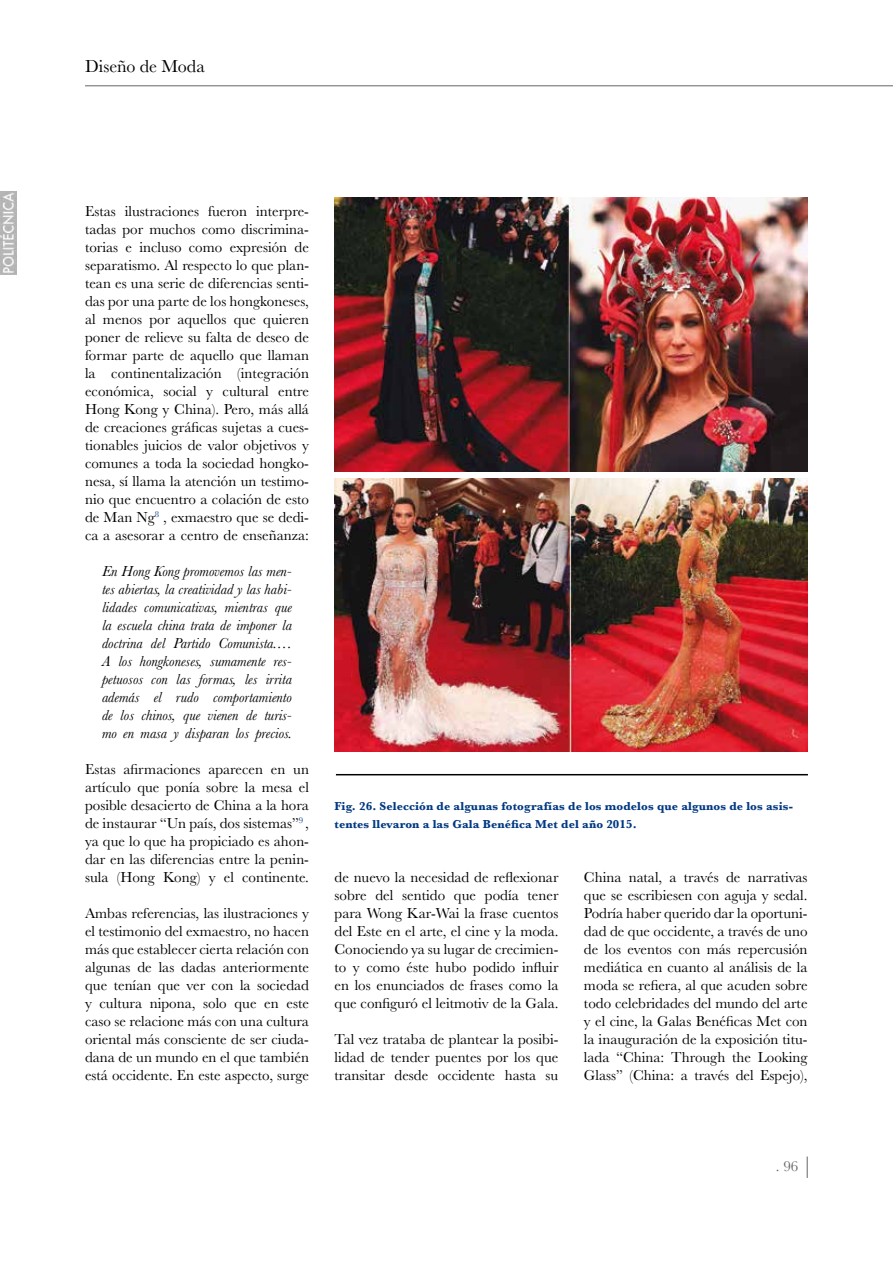
<style>
.page{position:relative;width:893px;height:1263px;background:#fff}
.page>*{position:absolute;margin:0;border:0;box-sizing:border-box;transform-origin:0 0}
.t1{font:18px "Baskerville";color:#000}
.t2{font:15px/18px "Baskerville";color:#000;text-align:justify}
.t3{font:italic 15px/18px "Baskerville";color:#000;text-align:justify}
.t4{font:15px "Baskerville";color:#646567}
.t5{font:700 12px/18px "Baskerville";letter-spacing:.01em;color:#003882}
</style>
<div class="page">
<hr style="left:85px;top:85px;width:808px;height:1px;background:#646567">
<svg style="left:807px;top:1156px;width:1px;height:22px"></svg>
<img style="left:334px;top:198px;width:473px;height:273px">
<img style="left:335px;top:478px;width:473px;height:274px">
<hr style="left:336px;top:774px;width:472px;height:1px;background:#000">
<img style="left:0;top:191px;width:16px;height:83px">
<p class="t1" style="left:85px;top:55px;width:121px">Diseño de Moda</p>
<p class="t2" style="left:85px;top:202px;width:225px">Estas ilustraciones fueron interpre&shy;tadas por muchos como discrimina&shy;torias e incluso como expresión de separatismo. Al respecto lo que plan&shy;tean es una serie de diferencias senti&shy;das por una parte de los hongkoneses, al menos por aquellos que quieren poner de relieve su falta de deseo de formar parte de aquello que llaman la continentalización (integración económica, social y cultural entre Hong Kong y China). Pero, más allá de creaciones gráficas sujetas a cues&shy;tionables juicios de valor objetivos y comunes a toda la sociedad hongko&shy;nesa, sí llama la atención un testimo&shy;nio que encuentro a colación de esto de Man Ng<sup>8</sup> , exmaestro que se dedi&shy;ca a asesorar a centro de enseñanza:</p>
<p class="t3" style="left:102px;top:562px;width:191px">En Hong Kong promovemos las men&shy;tes abiertas, la creatividad y las habi&shy;lidades comunicativas, mientras que la escuela china trata de imponer la doctrina del Partido Comunista.… A los hongkoneses, sumamente res&shy;petuosos con las formas, les irrita además el rudo comportamiento de los chinos, que vienen de turis&shy;mo en masa y disparan los precios.</p>
<p class="t2" style="left:85px;top:760px;width:225px">Estas afirmaciones aparecen en un artículo que ponía sobre la mesa el posible desacierto de China a la hora de instaurar “Un país, dos sistemas”<sup>9</sup> , ya que lo que ha propiciado es ahon&shy;dar en las diferencias entre la penin&shy;sula (Hong Kong) y el continente.</p>
<p class="t2" style="left:85px;top:904px;width:225px">Ambas referencias, las ilustraciones y el testimonio del exmaestro, no hacen más que establecer cierta relación con algunas de las dadas anteriormente que tenían que ver con la sociedad y cultura nipona, solo que en este caso se relacione más con una cultura oriental más consciente de ser ciuda&shy;dana de un mundo en el que también está occidente. En este aspecto, surge</p>
<p class="t5" style="left:334px;top:797px;width:460px">Fig. 26. Selección de algunas fotografías de los modelos que algunos de los asis&shy;tentes llevaron a las Gala Benéfica Met del año 2015.</p>
<p class="t2" style="left:334px;top:868px;width:225px">de nuevo la necesidad de reflexionar sobre del sentido que podía tener para Wong Kar-Wai la frase cuentos del Este en el arte, el cine y la moda.<br>Conociendo ya su lugar de crecimien&shy;to y como éste hubo podido influir en los enunciados de frases como la que configuró el leitmotiv de la Gala.</p>
<p class="t2" style="left:334px;top:1030px;width:225px">Tal vez trataba de plantear la posibi&shy;lidad de tender puentes por los que transitar desde occidente hasta su</p>
<p class="t2" style="left:584px;top:868px;width:225px">China natal, a través de narrativas que se escribiesen con aguja y sedal.<br>Podría haber querido dar la oportuni&shy;dad de que occidente, a través de uno de los eventos con más repercusión mediática en cuanto al análisis de la moda se refiera, al que acuden sobre todo celebridades del mundo del arte y el cine, la Galas Benéficas Met con la inauguración de la exposición titu&shy;lada “China: Through the Looking Glass” (China: a través del Espejo),</p>
<p class="t4" style="left:776px;top:1156px;width:24px">. 96</p>
</div>
